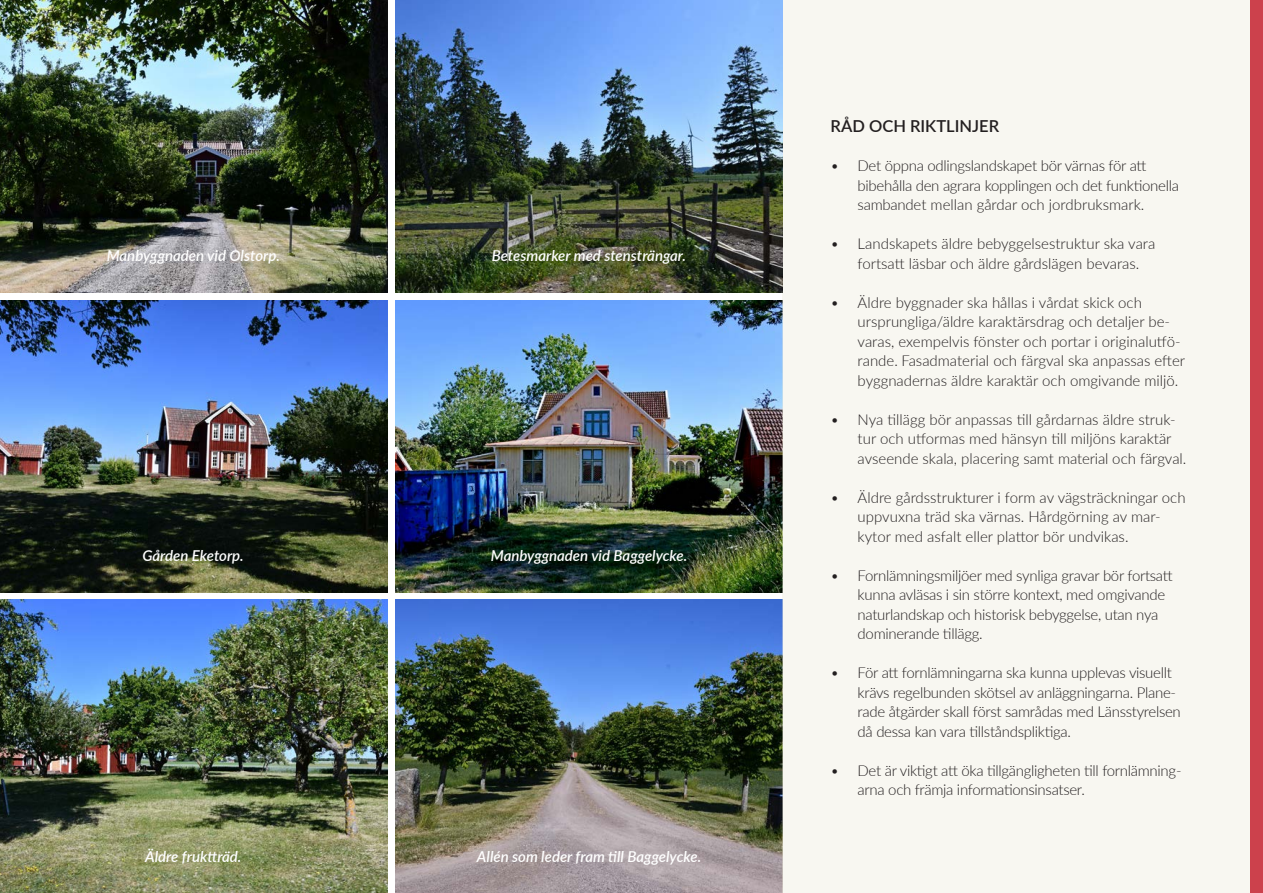
<style>
.page{position:relative;width:1263px;height:893px;background:#fff}
.page>*{position:absolute;margin:0;border:0;box-sizing:border-box;transform-origin:0 0}
.Rubriknivå_4_-_Brödtext_LITEN{font:600 16.5px "Lato";color:#231f20}
.t1{font:300 15px/19.5px "Lato";letter-spacing:-.01em;color:#231f20}
.Bildtext_-_Vit_text_på_bild{font:italic 600 15px "Lato";color:#fff}
</style>
<div class="page">
<img style="left:396px;top:300px;width:386px;height:292px">
<img style="left:396px;top:600px;width:386px;height:293px">
<div style="left:782px;top:0;width:481px;height:893px;background:#f8f7f1"></div>
<div style="left:1250px;top:0;width:13px;height:893px;background:#cc414c"></div>
<img style="left:1px;top:0;width:387px;height:292px">
<img style="left:0;top:300px;width:387px;height:292px">
<img style="left:396px;top:0;width:386px;height:292px">
<img style="left:1px;top:600px;width:386px;height:293px">
<img style="left:0;top:0;width:1px;height:444px">
<img style="left:0;top:452px;width:1px;height:441px">
<p class="Bildtext_-_Vit_text_på_bild" style="left:107px;top:245px;width:175px">Manbyggnaden vid Olstorp.</p>
<p class="Bildtext_-_Vit_text_på_bild" style="left:492px;top:245px;width:196px">Betesmarker med stensträngar.</p>
<p class="Bildtext_-_Vit_text_på_bild" style="left:142px;top:545px;width:103px">Gården Eketorp.</p>
<p class="Bildtext_-_Vit_text_på_bild" style="left:491px;top:545px;width:198px">Manbyggnaden vid Baggelycke.</p>
<p class="Bildtext_-_Vit_text_på_bild" style="left:145px;top:845px;width:98px">Äldre fruktträd.</p>
<p class="Bildtext_-_Vit_text_på_bild" style="left:477px;top:845px;width:226px">Allén som leder fram till Baggelycke.</p>
<p class="Rubriknivå_4_-_Brödtext_LITEN" style="left:831px;top:114px;width:170px">RÅD OCH RIKTLINJER</p>
<p class="t1" style="left:858px;top:155px;width:323px;text-indent:-27px">• Det öppna odlingslandskapet bör värnas för att bibehålla den agrara kopplingen och det funktionella sambandet mellan gårdar och jordbruksmark.</p>
<p class="t1" style="left:858px;top:233px;width:299px;text-indent:-27px">• Landskapets äldre bebyggelsestruktur ska vara fortsatt läsbar och äldre gårdslägen bevaras.</p>
<p class="t1" style="left:858px;top:292px;width:329px;text-indent:-27px">• Äldre byggnader ska hållas i vårdat skick och ursprungliga/äldre karaktärsdrag och detaljer be&shy;varas, exempelvis fönster och portar i originalutfö&shy;rande. Fasadmaterial och färgval ska anpassas efter byggnadernas äldre karaktär och omgivande miljö.</p>
<p class="t1" style="left:858px;top:409px;width:330px;text-indent:-27px">• Nya tillägg bör anpassas till gårdarnas äldre struk&shy;tur och utformas med hänsyn till miljöns karaktär avseende skala, placering samt material och färgval.</p>
<p class="t1" style="left:858px;top:487px;width:329px;text-indent:-27px">• Äldre gårdsstrukturer i form av vägsträckningar och uppvuxna träd ska värnas. Hårdgörning av mar&shy;kytor med asfalt eller plattor bör undvikas.</p>
<p class="t1" style="left:858px;top:565px;width:317px;text-indent:-27px">• Fornlämningsmiljöer med synliga gravar bör fortsatt kunna avläsas i sin större kontext, med omgivande naturlandskap och historisk bebyggelse, utan nya dominerande tillägg.</p>
<p class="t1" style="left:858px;top:662px;width:325px;text-indent:-27px">• För att fornlämningarna ska kunna upplevas visuellt krävs regelbunden skötsel av anläggningarna. Plane&shy;rade åtgärder skall först samrådas med Länsstyrelsen då dessa kan vara tillståndspliktiga.</p>
<p class="t1" style="left:858px;top:760px;width:325px;text-indent:-27px">• Det är viktigt att öka tillgängligheten till fornlämning&shy;arna och främja informationsinsatser.</p>
</div>
